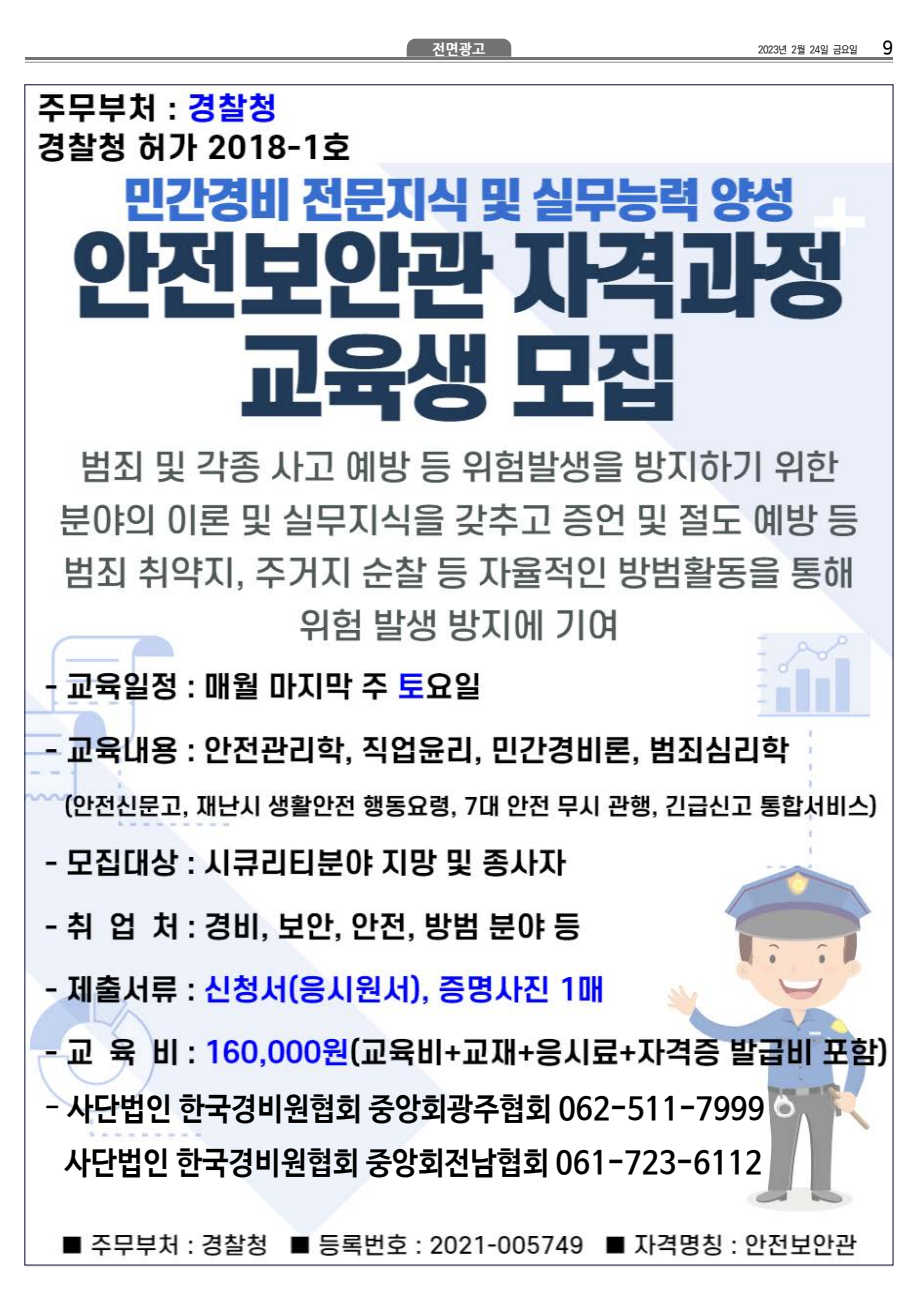
<style>
.page{position:relative;width:918px;height:1290px;background:#fff}
.page>*{position:absolute;margin:0;border:0;box-sizing:border-box;transform-origin:0 0}
.t1{font:700 31.5px/54.2px "Nanum Barun Gothic";letter-spacing:.01em;color:#000;text-align:center;scale:.92 1}
.t2{font:19.25px "Nanum Square B";color:#000;scale:.92 1}
.t3{font:800 14.88px "Nanum Gothic";color:#fff;scale:.95 1}
.t4{font:500 10.5px "Ko Pub Dotum";letter-spacing:-.04em;color:#000;scale:.93 1}
.s1{font-family:"Nanum Gothic"}
</style>
<div class="page">
<svg style="left:407px;top:39px;width:104px;height:18px;background:#777675"></svg>
<hr style="left:25px;top:57px;width:868px;height:2px;background:#514f4e">
<hr style="left:25px;top:62px;width:868px;height:1px;background:#8a8a8a">
<img style="left:27px;top:87px;width:864px;height:1170px">
<p class="t3" style="left:432px;top:41px;width:57px">전면광고</p>
<p class="t4" style="left:758px;top:45px;width:109px">2023년 2월 24일 금요일</p>
<p class="t2" style="left:882px;top:38px;width:13px">9</p>
<p class="t1" style="left:44px;top:1083px;width:785px"><span class="s1">-</span> 사단법인 한국경비원협회 중앙회광주협회 062-511-7999 사단법인 한국경비원협회 중앙회전남협회 061-723-6112</p>
</div>
